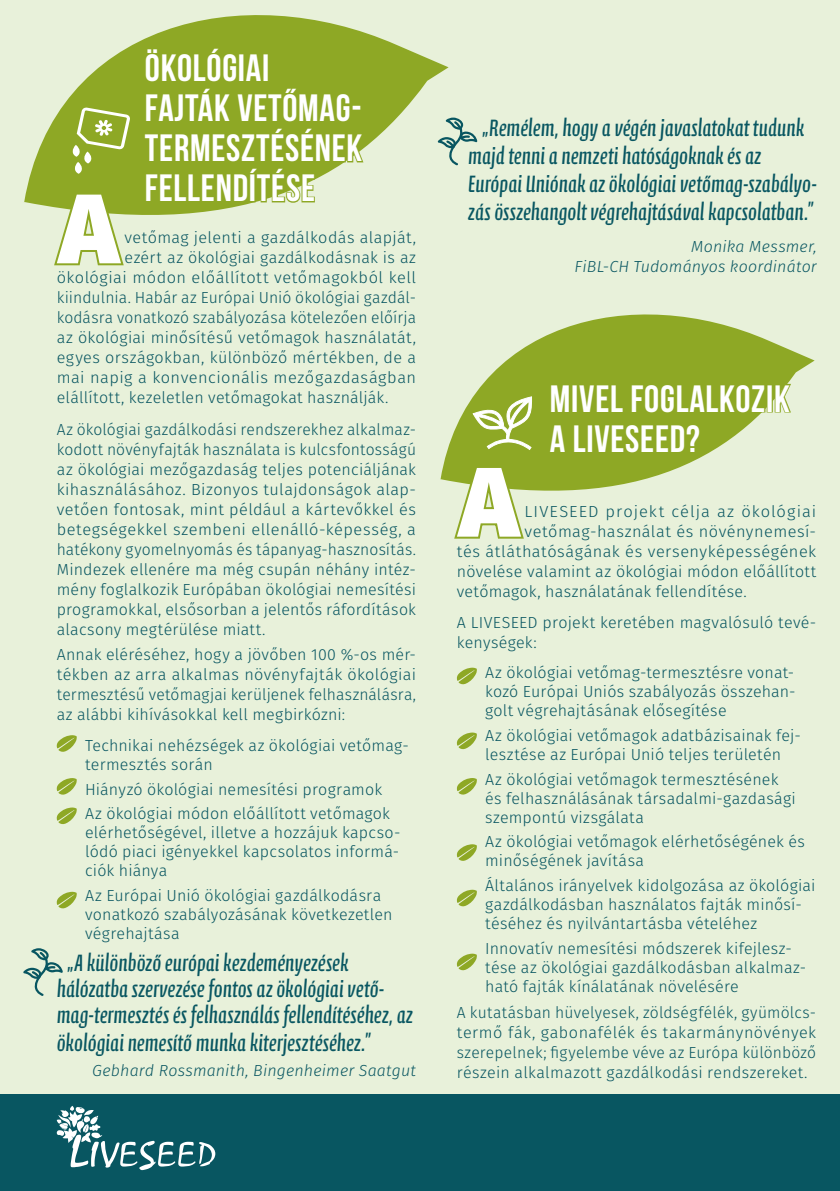
<style>
.page{position:relative;width:840px;height:1191px;background:#fff}
.page>*{position:absolute;margin:0;border:0;box-sizing:border-box;transform-origin:0 0}
.t1{font:900 98.6px "Fira Sans";color:#fff}
.t2{font:38px/40px "Bebas Neue";letter-spacing:.02em;color:#fff}
.t3{font:24px/28px "Calcite Pro";color:#085661}
.t4{font:300 16px/20px "Fira Sans";letter-spacing:.015em;color:#085661}
.t5{font:italic 300 16px/20px "Fira Sans";letter-spacing:.01em;color:#085661;text-align:right}
.t6{font:300 16px "Fira Sans";letter-spacing:.035em;color:#085661}
.t7{font:300 16px "Fira Sans";letter-spacing:.06em;color:#085661}
</style>
<div class="page">
<div style="left:0;top:0;width:839px;height:1105px;background:#e8f1da"></div>
<svg style="left:24px;top:15px;width:424px;height:200px"></svg>
<svg style="left:440px;top:314px;width:374px;height:177px;fill:#8ea825"></svg>
<svg style="left:451px;top:464px;width:75px;height:75px"></svg>
<svg style="left:456px;top:667px;width:20px;height:17px"></svg>
<svg style="left:456px;top:953px;width:20px;height:17px"></svg>
<svg style="left:456px;top:889px;width:20px;height:17px"></svg>
<div style="left:0;top:1094px;width:839px;height:97px;background:#085661"></div>
<svg style="left:456px;top:732px;width:20px;height:17px"></svg>
<svg style="left:456px;top:778px;width:20px;height:17px"></svg>
<svg style="left:456px;top:844px;width:20px;height:17px"></svg>
<svg style="left:71px;top:107px;width:59px;height:67px;background:#a3b84e"></svg>
<svg style="left:56px;top:1105px;width:159px;height:65px"></svg>
<svg style="left:437px;top:118px;width:40px;height:47px"></svg>
<svg style="left:23px;top:948px;width:40px;height:48px"></svg>
<svg style="left:51px;top:191px;width:75px;height:75px"></svg>
<svg style="left:472px;top:396px;width:59px;height:54px;background:#adc062"></svg>
<svg style="left:143px;top:46px;width:222px;height:160px;background:#94ad31"></svg>
<div style="left:766px;top:384px;width:6px;height:28px;border:2px solid #8ea825"></div>
<svg style="left:773px;top:383px;width:19px;height:31px"></svg>
<svg style="left:547px;top:366px;width:219px;height:94px;background:#95ad33"></svg>
<svg style="left:56px;top:735px;width:21px;height:17px"></svg>
<svg style="left:56px;top:778px;width:21px;height:17px"></svg>
<svg style="left:56px;top:807px;width:21px;height:17px"></svg>
<svg style="left:56px;top:891px;width:21px;height:17px"></svg>
<h2 class="t2" style="left:145px;top:48px;width:219px">ÖKOLÓGIAI<br>FAJTÁK VETŐMAG-<br>TERMESZTÉSÉNEK<br>FELLENDÍTÉSE</h2>
<h1 class="t1" style="left:59px;top:140px;width:61px">A</h1>
<p class="t4" style="left:124px;top:228px;width:293px">vetőmag jelenti a gazdálkodás alapját,</p>
<p class="t4" style="left:124px;top:248px;width:293px">ezért az ökológiai gazdálkodásnak is az</p>
<p class="t4" style="left:57px;top:268px;width:360px">ökológiai módon előállított vetőmagokból kell</p>
<p class="t4" style="left:57px;top:288px;width:360px">kiindulnia. Habár az Európai Unió ökológiai gazdál-</p>
<p class="t4" style="left:57px;top:308px;width:360px">kodásra vonatkozó szabályozása kötelezően előírja</p>
<p class="t4" style="left:57px;top:328px;width:360px">az ökológiai minősítésű vetőmagok használatát,</p>
<p class="t4" style="left:57px;top:348px;width:360px">egyes országokban, különböző mértékben, de a</p>
<p class="t4" style="left:57px;top:368px;width:360px">mai napig a konvencionális mezőgazdaságban</p>
<p class="t4" style="left:57px;top:388px;width:333px">elállított, kezeletlen vetőmagokat használják.</p>
<p class="t4" style="left:57px;top:419px;width:360px;text-align:justify">Az ökológiai gazdálkodási rendszerekhez alkalmaz&shy;kodott növényfajták használata is kulcsfontosságú az ökológiai mezőgazdaság teljes potenciáljának kihasználásához. Bizonyos tulajdonságok alap&shy;vetően fontosak, mint például a kártevőkkel és betegségekkel szembeni ellenálló-képesség, a hatékony gyomelnyomás és tápanyag-hasznosítás.<br>Mindezek ellenére ma még csupán néhány intéz&shy;mény foglalkozik Európában ökológiai nemesítési programokkal, elsősorban a jelentős ráfordítások alacsony megtérülése miatt.</p>
<p class="t4" style="left:57px;top:645px;width:360px;text-align:justify">Annak eléréséhez, hogy a jövőben 100 %-os mér&shy;tékben az arra alkalmas növényfajták ökológiai termesztésű vetőmagjai kerüljenek felhasználásra, az alábbi kihívásokkal kell megbirkózni:</p>
<p class="t4" style="left:85px;top:735px;width:325px;line-height:19px">Technikai nehézségek az ökológiai vetőmag&shy;termesztés során</p>
<p class="t4" style="left:85px;top:776px;width:306px;line-height:24.6px">Hiányzó ökológiai nemesítési programok<br>Az ökológiai módon előállított vetőmagok</p>
<p class="t4" style="left:85px;top:823px;width:317px;line-height:19px;text-align:justify">elérhetőségével, illetve a hozzájuk kapcso&shy;lódó piaci igényekkel kapcsolatos informá&shy;ciók hiánya</p>
<p class="t4" style="left:85px;top:885px;width:309px;line-height:19px">Az Európai Unió ökológiai gazdálkodásra vonatkozó szabályozásának következetlen végrehajtása</p>
<h3 class="t3" style="left:57px;top:949px;width:357px;line-height:26.6px;text-indent:11px">„A különböző európai kezdeményezések hálózatba szervezése fontos az ökológiai vető&shy;mag-termesztés és felhasználás fellendítéséhez, az ökológiai nemesítő munka kiterjesztéséhez.”</h3>
<p class="t5" style="left:92px;top:1060px;width:325px">Gebhard Rossmanith, Bingenheimer Saatgut</p>
<h3 class="t3" style="left:468px;top:114px;width:350px;text-indent:14px">„Remélem, hogy a végén javaslatokat tudunk majd tenni a nemzeti hatóságoknak és az Európai Uniónak az ökológiai vetőmag-szabályo&shy;zás összehangolt végrehajtásával kapcsolatban.”</h3>
<p class="t5" style="left:574px;top:236px;width:243px">Monika Messmer,<br>FiBL-CH Tudományos koordinátor</p>
<h2 class="t2" style="left:549px;top:378px;width:241px">MIVEL FOGLALKOZIK<br>A LIVESEED?</h2>
<h1 class="t1" style="left:459px;top:414px;width:61px">A</h1>
<p class="t7" style="left:524px;top:500px;width:293px">LIVESEED projekt célja az ökológiai</p>
<p class="t4" style="left:524px;top:521px;width:293px">vetőmag-használat és növénynemesí-</p>
<p class="t6" style="left:456px;top:540px;width:360px">tés átláthatóságának és versenyképességének</p>
<p class="t4" style="left:456px;top:561px;width:360px">növelése valamint az ökológiai módon előállított</p>
<p class="t4" style="left:456px;top:581px;width:291px">vetőmagok, használatának fellendítése.</p>
<p class="t4" style="left:456px;top:612px;width:360px">A LIVESEED projekt keretében magvalósuló tevé&shy;kenységek:</p>
<p class="t4" style="left:485px;top:663px;width:312px;line-height:19px;text-align:justify">Az ökológiai vetőmag-termesztésre vonat&shy;kozó Európai Uniós szabályozás összehan&shy;golt végrehajtásának elősegítése</p>
<p class="t4" style="left:485px;top:726px;width:317px;line-height:19px">Az ökológiai vetőmagok adatbázisainak fej&shy;lesztése az Európai Unió teljes területén</p>
<p class="t4" style="left:485px;top:769px;width:312px;line-height:19px">Az ökológiai vetőmagok termesztésének és felhasználásának társadalmi-gazdasági szempontú vizsgálata</p>
<p class="t4" style="left:485px;top:832px;width:321px;line-height:19px">Az ökológiai vetőmagok elérhetőségének és minőségének javítása</p>
<p class="t4" style="left:485px;top:876px;width:331px;line-height:19px">Általános irányelvek kidolgozása az ökológiai gazdálkodásban használatos fajták minősí&shy;téséhez és nyilvántartásba vételéhez</p>
<p class="t4" style="left:485px;top:938px;width:322px;line-height:19px">Innovatív nemesítési módszerek kifejlesz&shy;tése az ökológiai gazdálkodásban alkalmaz&shy;ható fajták kínálatának növelésére</p>
<p class="t4" style="left:456px;top:1002px;width:360px;text-align:justify">A kutatásban hüvelyesek, zöldségfélék, gyümölcs&shy;termő fák, gabonafélék és takarmánynövények szerepelnek; figyelembe véve az Európa különböző részein alkalmazott gazdálkodási rendszereket.</p>
</div>
